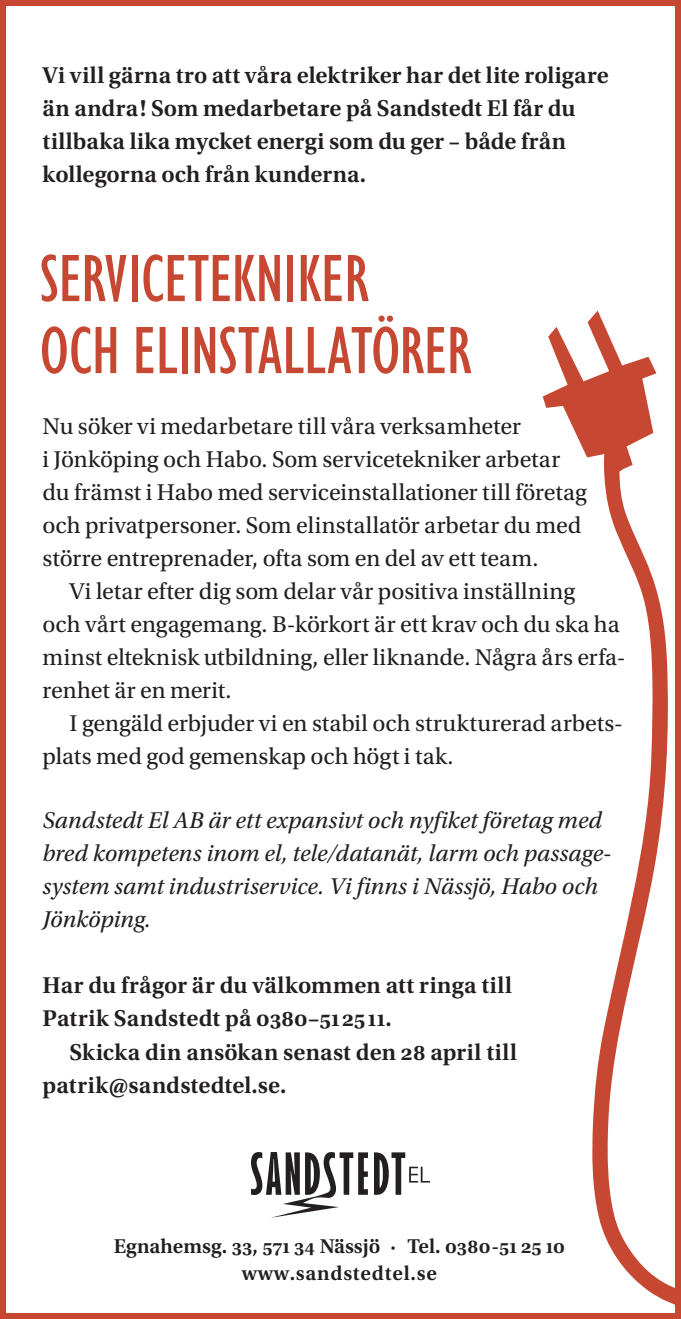
<style>
.page{position:relative;width:681px;height:1319px;background:#fff}
.page>*{position:absolute;margin:0;border:0;box-sizing:border-box;transform-origin:0 0}
.t1{font:condensed 69px/72px "Gill Sans";letter-spacing:-.01em;color:#c64832}
.t2{font:24px/33px "Utopia Std";color:#231f20}
.t3{font:600 24px/33px "Utopia Std";letter-spacing:.005em;color:#231f20}
.t4{font:italic 24px/33px "Utopia Std";color:#231f20}
.t5{font:600 21px/27.6px "Utopia Std";color:#231f20;text-align:center}
</style>
<div class="page">
<svg style="left:542px;top:310px;width:131px;height:994px"></svg>
<div style="left:0;top:0;width:680px;height:1318px;border:6px solid #c64832"></div>
<svg style="left:251px;top:1152px;width:117px;height:65px"></svg>
<svg style="left:374px;top:1152px;width:56px;height:42px"></svg>
<p class="t3" style="left:43px;top:59px;width:567px">Vi vill gärna tro att våra elektriker har det lite roligare än andra! Som medarbetare på Sandstedt El får du tillbaka lika mycket energi som du ger – både från kollegorna och från kunderna.</p>
<h1 class="t1" style="left:40px;top:244px;width:433px">SERVICETEKNIKER<br>OCH ELINSTALLATÖRER</h1>
<p class="t2" style="left:43px;top:410px;width:545px">Nu söker vi medarbetare till våra verksamheter<br>i Jönköping och Habo. Som servicetekniker arbetar du främst i Habo med serviceinstallationer till företag och privatpersoner. Som elinstallatör arbetar du med större entreprenader, ofta som en del av ett team.</p>
<p class="t2" style="left:43px;top:575px;width:584px;text-indent:27px">Vi letar efter dig som delar vår positiva inställning<br>och vårt engagemang. B-körkort är ett krav och du ska ha minst elteknisk utbildning, eller liknande. Några års erfa&shy;renhet är en merit.</p>
<p class="t2" style="left:43px;top:707px;width:581px;text-indent:27px">I gengäld erbjuder vi en stabil och strukturerad arbets&shy;plats med god gemenskap och högt i tak.</p>
<p class="t4" style="left:43px;top:804px;width:570px">Sandstedt El AB är ett expansivt och nyfiket företag med bred kompetens inom el, tele/datanät, larm och passage&shy;system samt industriservice. Vi finns i Nässjö, Habo och Jönköping.</p>
<p class="t3" style="left:43px;top:969px;width:471px">Har du frågor är du välkommen att ringa till<br>Patrik Sandstedt på 0380–512511.</p>
<p class="t3" style="left:43px;top:1035px;width:476px;text-indent:27px">Skicka din ansökan senast den 28 april till patrik@sandstedtel.se.</p>
<p class="t5" style="left:114px;top:1231px;width:452px">Egnahemsg. 33, 571 34 Nässjö · Tel. 0380-51 25 10 www.sandstedtel.se</p>
</div>
